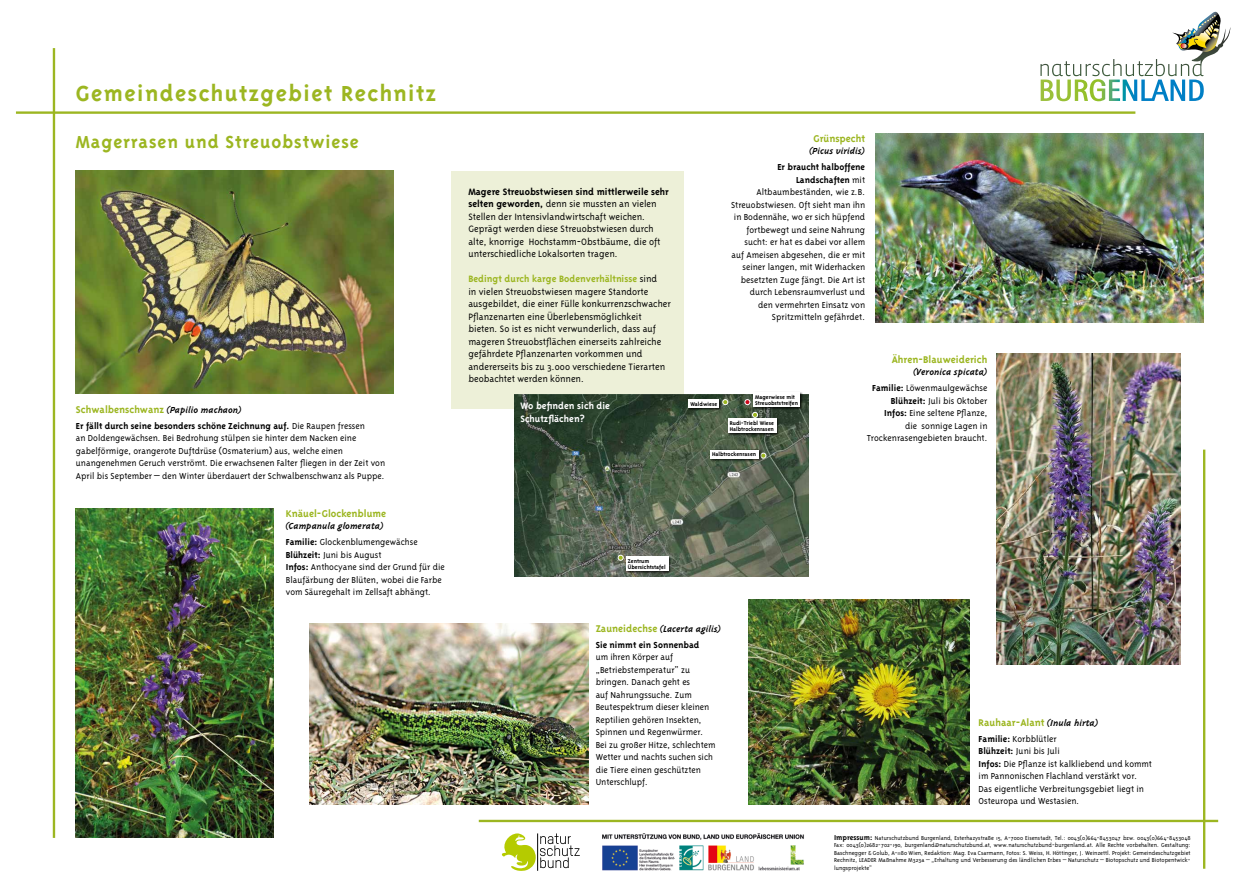
<style>
.page{position:relative;width:1241px;height:886px;background:#fff}
.page>*{position:absolute;margin:0;border:0;box-sizing:border-box;transform-origin:0 0}
.t1{font:700 25px "Triplex";letter-spacing:.055em;color:#9cb621}
.t2{font:700 20px "Triplex";letter-spacing:.045em;color:#9cb621}
.t3{font:700 11.25px "Triplex";color:#9cb621}
.t4{font:300 10.62px/12.5px "Triplex";color:#000}
.t5{font:700 10.62px "Triplex";color:#fff}
.t6{font:300 10px/12.5px "Triplex";color:#000}
.t7{font:italic 700 10px/16.1px "Triplex";color:#000;text-align:right}
.t8{font:700 10px/16.1px "Triplex";color:#000}
.t9{font:300 6.56px/7.5px "Triplex";color:#000;text-align:justify}
.t10{font:700 6.25px/6.2px "Triplex";color:#000}
.s1{font-style:italic;font-size:10px;color:#000}
.s2{font-weight:700}
.s3{font-weight:700;font-style:italic}
.s4{font-weight:700;color:#9cb621}
.s5{font-style:normal}
.s6{font-weight:300;font-style:normal}
.s7{font-size:11.25px;color:#9cb621}
.s8{font-style:italic}
.s9{font-weight:700;font-size:8.12px}
</style>
<div class="page">
<img style="left:309px;top:623px;width:279px;height:181px">
<hr style="left:1202px;top:450px;width:3px;height:419px;background:#9cb621">
<hr style="left:478px;top:820px;width:739px;height:2px;background:#9cb621">
<hr style="left:53px;top:48px;width:2px;height:790px;background:#9cb621">
<hr style="left:16px;top:111px;width:1119px;height:3px;background:#9cb621">
<svg style="left:1040px;top:12px;width:190px;height:89px"></svg>
<div style="left:451px;top:171px;width:232px;height:237px;background:#edf0d8"></div>
<img style="left:748px;top:599px;width:221px;height:205px">
<img style="left:76px;top:171px;width:317px;height:222px">
<img style="left:875px;top:133px;width:327px;height:189px">
<img style="left:76px;top:508px;width:198px;height:330px">
<svg style="left:502px;top:833px;width:77px;height:38px"></svg>
<hr style="left:537px;top:833px;width:1px;height:38px;background:#000">
<img style="left:514px;top:395px;width:294px;height:181px">
<svg style="left:617px;top:555px;width:6px;height:5px"></svg>
<svg style="left:761px;top:453px;width:5px;height:5px"></svg>
<svg style="left:722px;top:399px;width:6px;height:6px"></svg>
<svg style="left:744px;top:399px;width:6px;height:6px"></svg>
<svg style="left:752px;top:412px;width:5px;height:6px"></svg>
<div style="left:727px;top:418px;width:52px;height:18px;background:#000;opacity:.75"></div>
<div style="left:727px;top:418px;width:49px;height:15px;background:#fff"></div>
<div style="left:752px;top:391px;width:51px;height:19px;background:#000;opacity:.75"></div>
<div style="left:753px;top:392px;width:46px;height:15px;background:#fff"></div>
<div style="left:709px;top:449px;width:52px;height:13px;background:#000;opacity:.75"></div>
<div style="left:710px;top:450px;width:48px;height:8px;background:#fff"></div>
<div style="left:625px;top:556px;width:46px;height:18px;background:#000;opacity:.75"></div>
<div style="left:626px;top:557px;width:42px;height:14px;background:#fff"></div>
<div style="left:687px;top:399px;width:35px;height:12px;background:#000;opacity:.75"></div>
<div style="left:688px;top:399px;width:31px;height:9px;background:#fff"></div>
<img style="left:996px;top:354px;width:184px;height:311px">
<img style="left:602px;top:833px;width:202px;height:38px">
<h1 class="t1" style="left:76px;top:79px;width:361px">Gemeindeschutzgebiet Rechnitz</h1>
<h2 class="t2" style="left:76px;top:131px;width:284px">Magerrasen und Streuobstwiese</h2>
<p class="t3" style="left:76px;top:403px;width:167px">Schwalbenschwanz <span class="s1">(Papilio machaon)</span></p>
<p class="t6" style="left:76px;top:419px;width:310px"><span class="s2">Er fällt durch seine besonders schöne Zeichnung auf.</span> Die Raupen fressen<br>an Doldengewächsen. Bei Bedrohung stülpen sie hinter dem Nacken eine gabelförmige, orangerote Duftdrüse (Osmaterium) aus, welche einen unangenehmen Geruch verströmt. Die erwachsenen Falter fliegen in der Zeit von April bis September – den Winter überdauert der Schwalbenschwanz als Puppe.</p>
<p class="t3" style="left:286px;top:507px;width:102px">Knäuel-Glockenblume</p>
<p class="t6" style="left:286px;top:518px;width:133px;line-height:16.1px"><span class="s3">(Campanula glomerata)<br></span><span class="s2">Familie:</span> Glockenblumengewächse</p>
<p class="t6" style="left:286px;top:548px;width:160px"><span class="s2">Blühzeit:</span> Juni bis August<br><span class="s2">Infos:</span> Anthocyane sind der Grund für die Blaufärbung der Blüten, wobei die Farbe vom Säuregehalt im Zellsaft abhängt.</p>
<p class="t4" style="left:468px;top:185px;width:202px"><span class="s2">Magere Streuobstwiesen sind mittlerweile sehr selten geworden,</span> denn sie mussten an vielen Stellen der Intensivlandwirtschaft weichen.<br>Geprägt werden diese Streuobstwiesen durch alte, knorrige Hochstamm-Obstbäume, die oft unterschiedliche Lokalsorten tragen.</p>
<p class="t4" style="left:468px;top:272px;width:204px"><span class="s4">Bedingt durch karge Bodenverhältnisse</span> sind<br>in vielen Streuobstwiesen magere Standorte ausgebildet, die einer Fülle konkurrenzschwacher Pflanzenarten eine Überlebensmöglichkeit bieten. So ist es nicht verwunderlich, dass auf mageren Streuobstflächen einerseits zahlreiche gefährdete Pflanzenarten vorkommen und andererseits bis zu 3.000 verschiedene Tierarten beobachtet werden können.</p>
<p class="t5" style="left:520px;top:400px;width:91px">Wo befinden sich die</p>
<p class="t10" style="left:690px;top:401px;width:28px">Waldwiese</p>
<p class="t5" style="left:520px;top:412px;width:66px">Schutzflächen?</p>
<p class="t3" style="left:813px;top:132px;width:53px">Grünspecht</p>
<p class="t7" style="left:809px;top:143px;width:57px">(Picus viridis)</p>
<p class="t6" style="left:731px;top:161px;width:135px;text-align:right"><span class="s2">Er braucht halboffene<br>Landschaften</span> mit<br>Altbaumbeständen, wie z.B.<br>Streuobstwiesen. Oft sieht man ihn in Bodennähe, wo er sich hüpfend fortbewegt und seine Nahrung sucht: er hat es dabei vor allem auf Ameisen abgesehen, die er mit seiner langen, mit Widerhacken besetzten Zuge fängt. Die Art ist durch Lebensraumverlust und<br>den vermehrten Einsatz von<br>Spritzmitteln gefährdet.</p>
<p class="t10" style="left:755px;top:393px;width:45px">Magerwiese mit<br>Streuobststreifen</p>
<p class="t10" style="left:729px;top:420px;width:46px">Rudi-Triebl Wiese<br>Halbtrockenrasen</p>
<p class="t3" style="left:891px;top:353px;width:97px">Ähren-Blauweiderich</p>
<p class="t7" style="left:872px;top:364px;width:117px">(Veronica spicata)<br><span class="s5">Familie:</span> <span class="s6">Löwenmaulgewächse</span></p>
<p class="t6" style="left:866px;top:394px;width:122px;text-align:right"><span class="s2">Blühzeit:</span> Juli bis Oktober<br><span class="s2">Infos:</span> Eine seltene Pflanze,<br>die sonnige Lagen in<br>Trockenrasengebieten braucht.</p>
<p class="t10" style="left:627px;top:558px;width:39px">Zentrum<br>Übersichtstafel</p>
<p class="t10" style="left:712px;top:451px;width:46px">Halbtrockenrasen</p>
<p class="t8" style="left:595px;top:620px;width:127px"><span class="s7">Zauneidechse</span> <span class="s8">(Lacerta agilis)<br></span>Sie nimmt ein Sonnenbad</p>
<p class="t6" style="left:595px;top:651px;width:121px">um ihren Körper auf „Betriebstemperatur“ zu bringen. Danach geht es<br>auf Nahrungssuche. Zum<br>Beutespektrum dieser kleinen<br>Reptilien gehören Insekten,<br>Spinnen und Regenwürmer.<br>Bei zu großer Hitze, schlechtem<br>Wetter und nachts suchen sich die Tiere einen geschützten<br>Unterschlupf.</p>
<p class="t3" style="left:978px;top:716px;width:121px">Rauhaar-Alant <span class="s1">(Inula hirta)</span></p>
<p class="t6" style="left:978px;top:732px;width:175px"><span class="s2">Familie:</span> Korbblütler<br><span class="s2">Blühzeit:</span> Juni bis Juli<br><span class="s2">Infos:</span> Die Pflanze ist kalkliebend und kommt im Pannonischen Flachland verstärkt vor.<br>Das eigentliche Verbreitungsgebiet liegt in Osteuropa und Westasien.</p>
<p class="t9" style="left:834px;top:834px;width:358px"><span class="s9">Impressum:</span> Naturschutzbund Burgenland, Esterhazystraße 15, A-7000 Eisenstadt, Tel.: 0043(0)664-8453047 bzw. 0043(0)664-8453048<br>Fax: 0043(0)2682-702-190, burgenland@naturschutzbund.at, www.naturschutzbund-burgenland.at. Alle Rechte vorbehalten. Gestaltung:<br>Baschnegger &amp; Golub, A-1180 Wien, Redaktion: Mag. Eva Csarmann, Fotos: S. Weiss, H. Höttinger, J. Weinzettl. Projekt: Gemeindeschutzgebiet Rechnitz, LEADER Maßnahme M323a – „Erhaltung und Verbesserung des ländlichen Erbes – Naturschutz – Biotopschutz und Biotopentwick&shy;lungsprojekte“</p>
</div>
